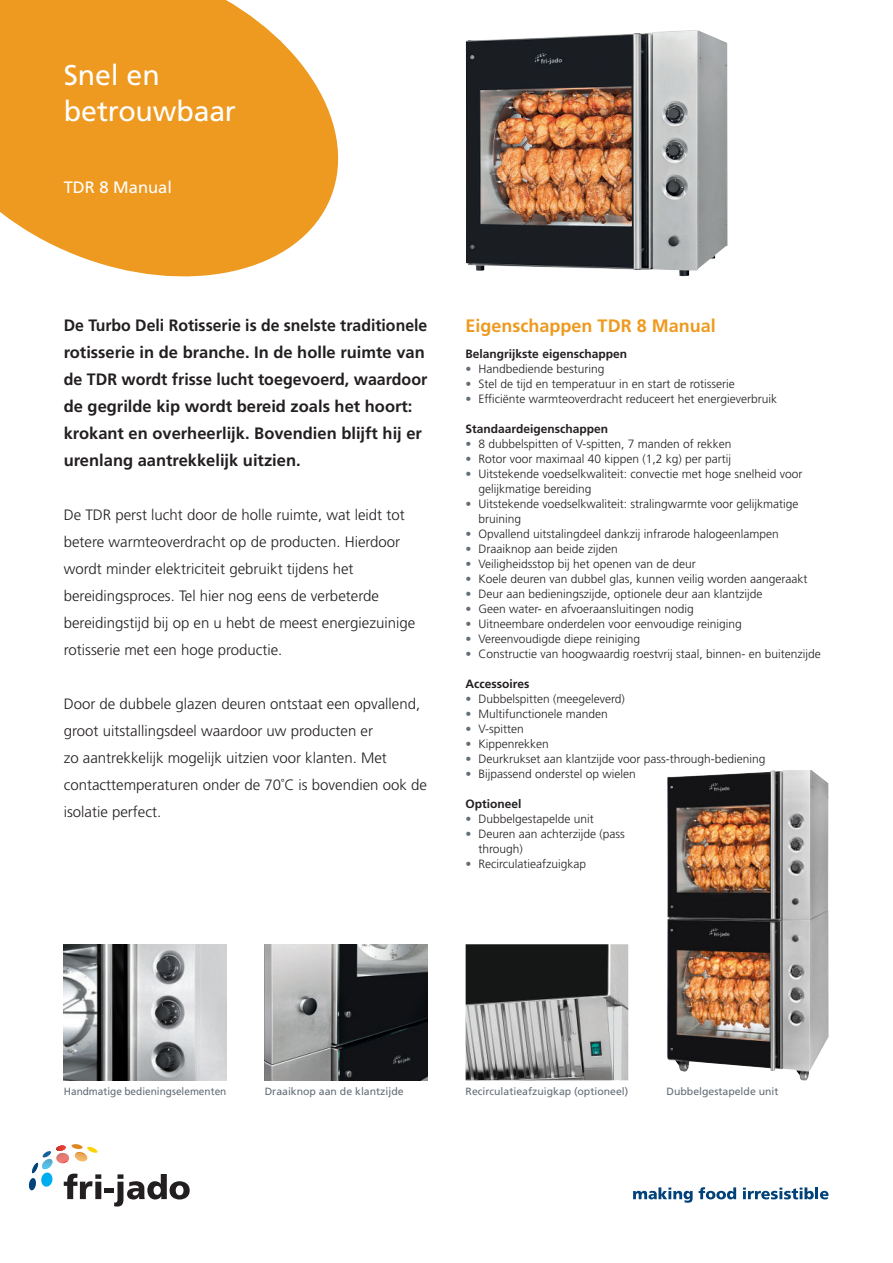
<style>
.page{position:relative;width:893px;height:1263px;background:#fff}
.page>*{position:absolute;margin:0;border:0;box-sizing:border-box;transform-origin:0 0}
.t1{font:28.5px/36px "Frutiger LT Std";letter-spacing:-.005em;color:#fff}
.t2{font:700 18px "Frutiger LT Std";color:#ee9a20}
.t3{font:700 16.5px/27px "Frutiger LT Std";color:#231f20}
.t4{font:700 16.5px "Frutiger LT Std";color:#231f20;scale:.96 1}
.t5{font:16.5px "Frutiger LT Std";color:#fff}
.t6{font:300 15px/27px "Frutiger LT Std";color:#231f20}
.t7{font:300 12px/15px "Frutiger LT Std";color:#231f20}
.t8{font:700 12px "Frutiger LT Std";color:#231f20}
.t9{font:10.5px "Frutiger LT Std";color:#636d75}
.t10{font:10.5px "Frutiger LT Std";color:#636d75;scale:.96 1}
.s1{color:#636d75}
</style>
<div class="page">
<svg style="left:0;top:0;width:338px;height:276px;background:#f0a73e"></svg>
<svg style="left:29px;top:1144px;width:161px;height:62px"></svg>
<img style="left:64px;top:944px;width:162px;height:136px">
<img style="left:466px;top:30px;width:261px;height:246px">
<img style="left:466px;top:944px;width:162px;height:136px">
<img style="left:265px;top:944px;width:162px;height:136px">
<svg style="left:633px;top:1187px;width:60px;height:16px"></svg>
<svg style="left:699px;top:1187px;width:37px;height:12px"></svg>
<svg style="left:743px;top:1187px;width:85px;height:12px"></svg>
<img style="left:667px;top:770px;width:162px;height:310px">
<h1 class="t1" style="left:64px;top:60px;width:174px">Snel en betrouwbaar</h1>
<h3 class="t5" style="left:64px;top:181px;width:110px">TDR 8 Manual</h3>
<h3 class="t4" style="left:64px;top:319px;width:380px">De Turbo Deli Rotisserie is de snelste traditionele</h3>
<h2 class="t2" style="left:466px;top:319px;width:252px">Eigenschappen TDR 8 Manual</h2>
<h3 class="t3" style="left:64px;top:340px;width:365px">rotisserie in de branche. In de holle ruimte van de TDR wordt frisse lucht toegevoerd, waardoor de gegrilde kip wordt bereid zoals het hoort: krokant en overheerlijk. Bovendien blijft hij er urenlang aantrekkelijk uitzien.</h3>
<p class="t6" style="left:64px;top:503px;width:353px">De TDR perst lucht door de holle ruimte, wat leidt tot betere warmteoverdracht op de producten. Hierdoor wordt minder elektriciteit gebruikt tijdens het bereidingsproces. Tel hier nog eens de verbeterde bereidingstijd bij op en u hebt de meest energiezuinige rotisserie met een hoge productie.</p>
<p class="t6" style="left:64px;top:692px;width:365px">Door de dubbele glazen deuren ontstaat een opvallend, groot uitstallingsdeel waardoor uw producten er<br>zo aantrekkelijk mogelijk uitzien voor klanten. Met contacttemperaturen onder de 70˚C is bovendien ook de isolatie perfect.</p>
<p class="t8" style="left:466px;top:349px;width:163px">Belangrijkste eigenschappen</p>
<p class="t7" style="left:466px;top:362px;width:140px"><span class="s1">•</span> Handbediende besturing</p>
<p class="t7" style="left:466px;top:377px;width:271px"><span class="s1">•</span> Stel de tijd en temperatuur in en start de rotisserie</p>
<p class="t7" style="left:466px;top:392px;width:313px"><span class="s1">•</span> Efficiënte warmteoverdracht reduceert het energieverbruik</p>
<p class="t8" style="left:466px;top:424px;width:144px">Standaardeigenschappen</p>
<p class="t7" style="left:466px;top:437px;width:267px"><span class="s1">•</span> 8 dubbelspitten of V-spitten, 7 manden of rekken</p>
<p class="t7" style="left:466px;top:452px;width:267px"><span class="s1">•</span> Rotor voor maximaal 40 kippen (1,2 kg) per partij</p>
<p class="t7" style="left:478px;top:467px;width:326px;text-indent:-13px"><span class="s1">•</span> Uitstekende voedselkwaliteit: convectie met hoge snelheid voor gelijkmatige bereiding</p>
<p class="t7" style="left:478px;top:497px;width:321px;text-indent:-13px"><span class="s1">•</span> Uitstekende voedselkwaliteit: stralingwarmte voor gelijkmatige bruining</p>
<p class="t7" style="left:466px;top:527px;width:315px"><span class="s1">•</span> Opvallend uitstalingdeel dankzij infrarode halogeenlampen</p>
<p class="t7" style="left:466px;top:542px;width:154px"><span class="s1">•</span> Draaiknop aan beide zijden</p>
<p class="t7" style="left:466px;top:557px;width:232px"><span class="s1">•</span> Veiligheidsstop bij het openen van de deur</p>
<p class="t7" style="left:466px;top:572px;width:343px"><span class="s1">•</span> Koele deuren van dubbel glas, kunnen veilig worden aangeraakt</p>
<p class="t7" style="left:466px;top:587px;width:298px"><span class="s1">•</span> Deur aan bedieningszijde, optionele deur aan klantzijde</p>
<p class="t7" style="left:466px;top:602px;width:230px"><span class="s1">•</span> Geen water- en afvoeraansluitingen nodig</p>
<p class="t7" style="left:466px;top:617px;width:278px"><span class="s1">•</span> Uitneembare onderdelen voor eenvoudige reiniging</p>
<p class="t7" style="left:466px;top:632px;width:176px"><span class="s1">•</span> Vereenvoudigde diepe reiniging</p>
<p class="t7" style="left:466px;top:647px;width:357px"><span class="s1">•</span> Constructie van hoogwaardig roestvrij staal, binnen- en buitenzijde</p>
<p class="t8" style="left:466px;top:679px;width:65px">Accessoires</p>
<p class="t7" style="left:466px;top:692px;width:161px"><span class="s1">•</span> Dubbelspitten (meegeleverd)</p>
<p class="t7" style="left:466px;top:707px;width:144px"><span class="s1">•</span> Multifunctionele manden</p>
<p class="t7" style="left:466px;top:722px;width:60px"><span class="s1">•</span> V-spitten</p>
<p class="t7" style="left:466px;top:737px;width:85px"><span class="s1">•</span> Kippenrekken</p>
<p class="t7" style="left:466px;top:752px;width:301px"><span class="s1">•</span> Deurkrukset aan klantzijde voor pass-through-bediening</p>
<p class="t7" style="left:466px;top:767px;width:172px"><span class="s1">•</span> Bijpassend onderstel op wielen</p>
<p class="t8" style="left:466px;top:799px;width:58px">Optioneel</p>
<p class="t7" style="left:466px;top:812px;width:130px"><span class="s1">•</span> Dubbelgestapelde unit</p>
<p class="t7" style="left:478px;top:827px;width:148px;text-indent:-13px"><span class="s1">•</span> Deuren aan achterzijde (pass through)</p>
<p class="t7" style="left:466px;top:857px;width:122px"><span class="s1">•</span> Recirculatieafzuigkap</p>
<p class="t10" style="left:64px;top:1087px;width:171px">Handmatige bedieningselementen</p>
<p class="t9" style="left:265px;top:1087px;width:140px">Draaiknop aan de klantzijde</p>
<p class="t9" style="left:466px;top:1087px;width:164px">Recirculatieafzuigkap (optioneel)</p>
<p class="t9" style="left:666px;top:1087px;width:114px">Dubbelgestapelde unit</p>
</div>
